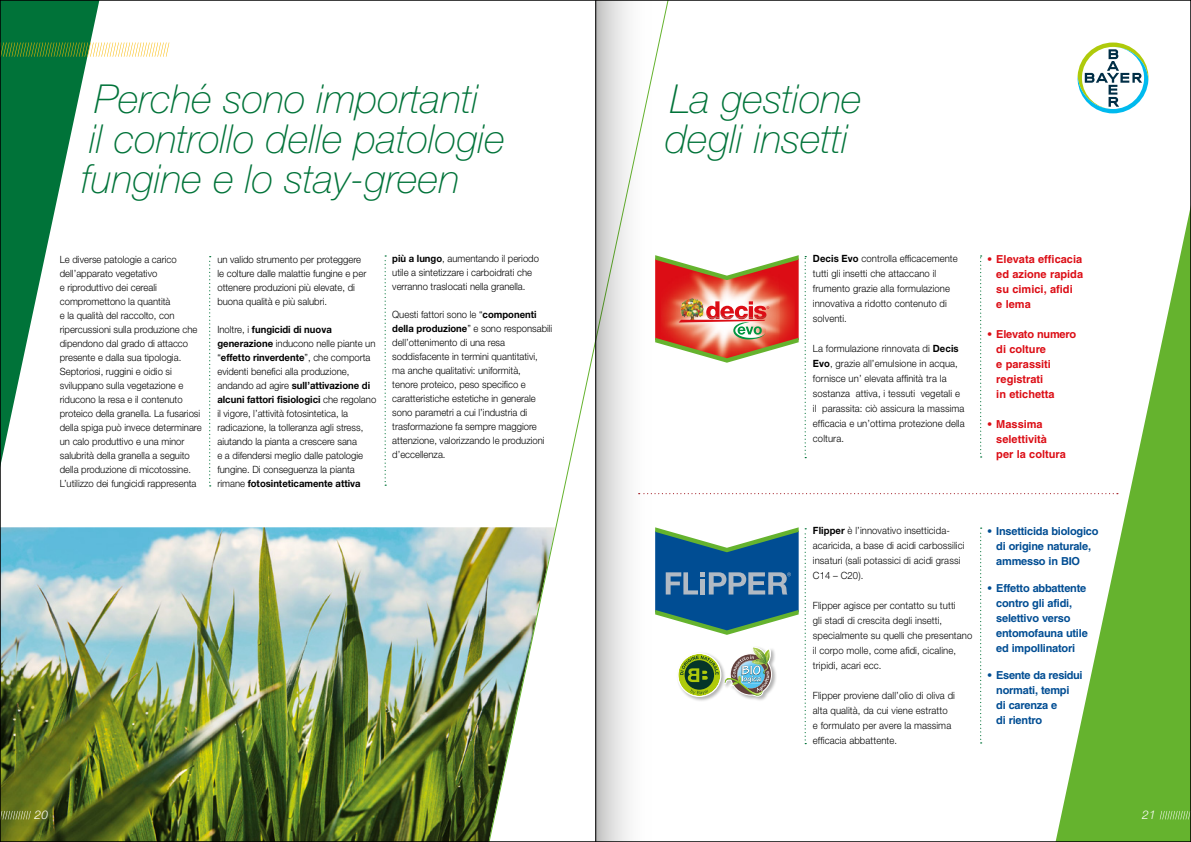
<style>
.page{position:relative;width:1191px;height:842px;background:#fff}
.page>*{position:absolute;margin:0;border:0;box-sizing:border-box;transform-origin:0 0}
.t1{font:italic 100 40px/40px "Helvetica Neue LT Std";color:#007339}
.t2{font:italic 300 12px "Helvetica Neue LT Std";color:#fff}
.t3{font:700 11px/15px "Helvetica LT Std";letter-spacing:-.02em;color:#004d93}
.t4{font:700 11px/15px "Helvetica LT Std";color:#dc0d15}
.t5{font:300 10px/14px "Helvetica Neue LT Std";color:#000;scale:.95 1}
.s1{font-weight:700}
</style>
<div class="page">
<svg style="left:1054px;top:42px;width:135px;height:798px"></svg>
<img style="left:2px;top:527px;width:483px;height:313px">
<svg style="left:2px;top:2px;width:100px;height:699px"></svg>
<svg style="left:485px;top:2px;width:185px;height:838px"></svg>
<svg style="left:2px;top:43px;width:167px;height:14px"></svg>
<svg style="left:1077px;top:43px;width:71px;height:70px"></svg>
<svg style="left:209px;top:256px;width:2px;height:230px"></svg>
<svg style="left:384px;top:255px;width:2px;height:231px"></svg>
<svg style="left:804px;top:256px;width:2px;height:202px"></svg>
<svg style="left:980px;top:255px;width:1px;height:203px"></svg>
<svg style="left:655px;top:255px;width:143px;height:108px"></svg>
<svg style="left:652px;top:493px;width:466px;height:1px"></svg>
<svg style="left:804px;top:528px;width:2px;height:216px"></svg>
<svg style="left:980px;top:527px;width:1px;height:216px"></svg>
<svg style="left:655px;top:527px;width:143px;height:108px"></svg>
<div style="left:723px;top:646px;width:54px;height:56px;background:#000;opacity:.3"></div>
<svg style="left:724px;top:647px;width:48px;height:50px"></svg>
<img style="left:726px;top:678px;width:36px;height:17px">
<div style="left:676px;top:652px;width:50px;height:50px;background:#000;opacity:.3"></div>
<svg style="left:678px;top:653px;width:43px;height:43px"></svg>
<svg style="left:678px;top:654px;width:42px;height:42px"></svg>
<div style="left:684px;top:660px;width:30px;height:30px;background:#053529;border-radius:50%"></div>
<svg style="left:690px;top:689px;width:18px;height:6px"></svg>
<svg style="left:680px;top:656px;width:38px;height:26px"></svg>
<div style="left:677px;top:653px;width:44px;height:44px;border:1px solid #fff;border-radius:50%"></div>
<svg style="left:1159px;top:811px;width:30px;height:8px"></svg>
<svg style="left:2px;top:811px;width:29px;height:8px"></svg>
<svg style="left:596px;top:2px;width:56px;height:838px"></svg>
<hr style="left:595px;top:0;width:1px;height:842px;background:#000">
<h1 class="t1" style="left:81px;top:79px;width:425px;text-indent:13px">Perché sono importanti<br>il controllo delle patologie fungine e lo stay-green</h1>
<h1 class="t1" style="left:665px;top:79px;width:198px">La gestione degli insetti</h1>
<p class="t5" style="left:60px;top:252px;width:151px">Le diverse patologie a carico dell’apparato vegetativo<br>e riproduttivo dei cereali compromettono la quantità<br>e la qualità del raccolto, con ripercussioni sulla produzione che dipendono dal grado di attacco presente e dalla sua tipologia.<br>Septoriosi, ruggini e oidio si sviluppano sulla vegetazione e riducono la resa e il contenuto proteico della granella. La fusariosi della spiga può invece determinare un calo produttivo e una minor salubrità della granella a seguito della produzione di micotossine.<br>L’utilizzo dei fungicidi rappresenta</p>
<p class="t5" style="left:217px;top:252px;width:158px">un valido strumento per proteggere le colture dalle malattie fungine e per ottenere produzioni più elevate, di buona qualità e più salubri.</p>
<p class="t5" style="left:217px;top:322px;width:169px">Inoltre, i <span class="s1">fungicidi di nuova generazione</span> inducono nelle piante un “<span class="s1">effetto rinverdente</span>”, che comporta evidenti benefici alla produzione, andando ad agire <span class="s1">sull’attivazione di alcuni fattori fisiologici</span> che regolano il vigore, l’attività fotosintetica, la radicazione, la tolleranza agli stress, aiutando la pianta a crescere sana<br>e a difendersi meglio dalle patologie fungine. Di conseguenza la pianta rimane <span class="s1">fotosinteticamente attiva</span></p>
<p class="t5" style="left:392px;top:251px;width:156px"><span class="s1">più a lungo</span>, aumentando il periodo utile a sintetizzare i carboidrati che verranno traslocati nella granella.</p>
<p class="t5" style="left:392px;top:307px;width:170px">Questi fattori sono le “<span class="s1">componenti della produzione</span>” e sono responsabili dell’ottenimento di una resa soddisfacente in termini quantitativi, ma anche qualitativi: uniformità,<br>tenore proteico, peso specifico e caratteristiche estetiche in generale sono parametri a cui l’industria di trasformazione fa sempre maggiore attenzione, valorizzando le produzioni d’eccellenza.</p>
<p class="t5" style="left:813px;top:251px;width:154px;line-height:15px"><span class="s1">Decis Evo</span> controlla efficacemente tutti gli insetti che attaccano il frumento grazie alla formulazione innovativa a ridotto contenuto di solventi.</p>
<p class="t5" style="left:813px;top:341px;width:161px;line-height:15px">La formulazione rinnovata di <span class="s1">Decis Evo</span>, grazie all’emulsione in acqua, fornisce un’ elevata affinità tra la sostanza attiva, i tessuti vegetali e il parassita: ciò assicura la massima efficacia e un’ottima protezione della coltura.</p>
<p class="t4" style="left:996px;top:251px;width:88px;text-indent:-9px">• Elevata efficacia ed azione rapida su cimici, afidi<br>e lema</p>
<p class="t4" style="left:996px;top:326px;width:81px;text-indent:-9px">• Elevato numero di colture<br>e parassiti registrati<br>in etichetta</p>
<p class="t4" style="left:996px;top:417px;width:71px;text-indent:-9px">• Massima selettività per la coltura</p>
<p class="t5" style="left:813px;top:523px;width:161px;line-height:15px"><span class="s1">Flipper</span> è l’innovativo insetticida&shy;acaricida, a base di acidi carbossilici insaturi (sali potassici di acidi grassi<br>C14 – C20).</p>
<p class="t5" style="left:813px;top:598px;width:169px;line-height:15px">Flipper agisce per contatto su tutti<br>gli stadi di crescita degli insetti, specialmente su quelli che presentano il corpo molle, come afidi, cicaline, tripidi, acari ecc.</p>
<p class="t5" style="left:813px;top:688px;width:151px;line-height:15px">Flipper proviene dall’olio di oliva di alta qualità, da cui viene estratto e formulato per avere la massima efficacia abbattente.</p>
<p class="t3" style="left:996px;top:524px;width:104px;text-indent:-9px">• Insetticida biologico di origine naturale, ammesso in BIO</p>
<p class="t3" style="left:996px;top:581px;width:93px;text-indent:-9px">• Effetto abbattente contro gli afidi, selettivo verso entomofauna utile ed impollinatori</p>
<p class="t3" style="left:996px;top:668px;width:88px;text-indent:-9px">• Esente da residui normati, tempi<br>di carenza e<br>di rientro</p>
<p class="t2" style="left:35px;top:808px;width:15px">20</p>
<p class="t2" style="left:1142px;top:808px;width:15px">21</p>
</div>
